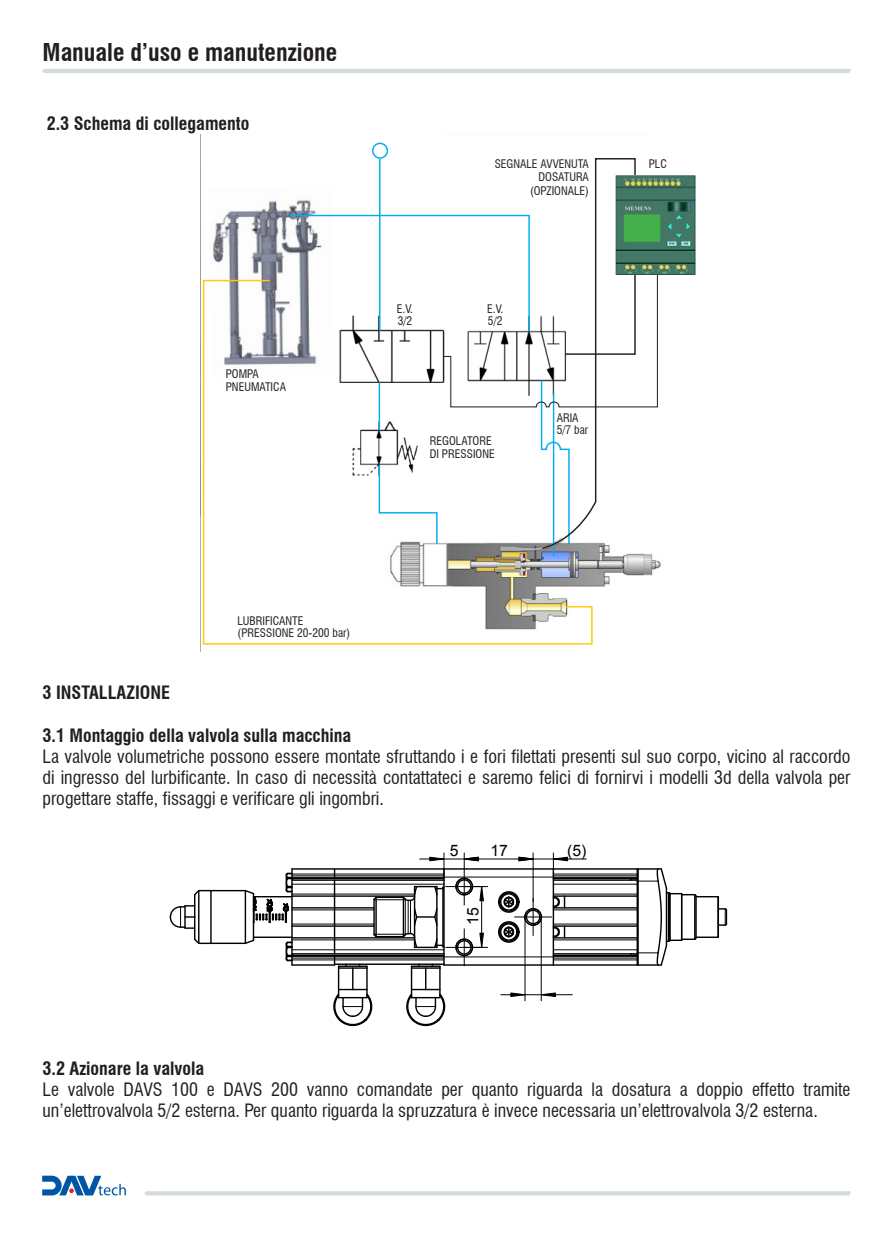
<style>
.page{position:relative;width:893px;height:1259px;background:#fff}
.page>*{position:absolute;margin:0;border:0;box-sizing:border-box;transform-origin:0 0}
.t1{font:700 condensed 24px "Swiss 721 BT";color:#231f20}
.t2{font:condensed 18px/21px "Swiss 721 BT";color:#231f20;text-align:justify}
.t3{font:700 condensed 18px "Swiss 721 BT";color:#231f20}
.t4{font:15.9px/27.3px "Arial";color:#000}
.t5{font:13.2px "Arial";color:#000;scale:.96 1}
.t6{font:condensed 11.7px/12.6px "Swiss 721 BT";color:#231f20}
</style>
<div class="page">
<hr style="left:43px;top:69px;width:807px;height:4px;background:#d4dbdb">
<svg style="left:145px;top:1191px;width:705px;height:4px;background:#d6dddd"></svg>
<img style="left:593px;top:550px;width:68px;height:37px">
<div style="left:372px;top:143px;width:16px;height:16px;border:1px solid #00aeef;border-radius:50%"></div>
<img style="left:213px;top:201px;width:75px;height:78px">
<svg style="left:202px;top:279px;width:391px;height:366px"></svg>
<svg style="left:288px;top:157px;width:370px;height:393px"></svg>
<img style="left:609px;top:175px;width:87px;height:100px">
<svg style="left:42px;top:1175px;width:84px;height:20px"></svg>
<svg style="left:510px;top:992px;width:16px;height:5px"></svg>
<svg style="left:540px;top:992px;width:16px;height:5px"></svg>
<hr style="left:291px;top:869px;width:2px;height:96px;background:#000">
<hr style="left:292px;top:964px;width:43px;height:1px;background:#000">
<hr style="left:553px;top:964px;width:84px;height:1px;background:#000">
<hr style="left:292px;top:959px;width:152px;height:1px;background:#000">
<hr style="left:553px;top:959px;width:84px;height:1px;background:#000">
<hr style="left:292px;top:957px;width:152px;height:1px;background:#000">
<hr style="left:553px;top:957px;width:84px;height:1px;background:#000">
<hr style="left:292px;top:956px;width:152px;height:1px;background:#000">
<hr style="left:553px;top:956px;width:84px;height:1px;background:#000">
<hr style="left:292px;top:953px;width:152px;height:1px;background:#000">
<hr style="left:553px;top:953px;width:84px;height:1px;background:#000">
<hr style="left:292px;top:949px;width:152px;height:1px;background:#000">
<hr style="left:553px;top:949px;width:84px;height:1px;background:#000">
<hr style="left:292px;top:939px;width:123px;height:1px;background:#000">
<hr style="left:553px;top:939px;width:84px;height:1px;background:#000">
<hr style="left:292px;top:937px;width:123px;height:1px;background:#000">
<hr style="left:553px;top:937px;width:84px;height:1px;background:#000">
<hr style="left:292px;top:925px;width:82px;height:2px;background:#000">
<hr style="left:553px;top:925px;width:84px;height:2px;background:#000">
<hr style="left:292px;top:923px;width:82px;height:1px;background:#000">
<hr style="left:553px;top:923px;width:84px;height:1px;background:#000">
<hr style="left:292px;top:909px;width:82px;height:1px;background:#000">
<hr style="left:553px;top:909px;width:84px;height:1px;background:#000">
<hr style="left:292px;top:907px;width:82px;height:1px;background:#000">
<hr style="left:553px;top:907px;width:84px;height:1px;background:#000">
<hr style="left:292px;top:895px;width:123px;height:2px;background:#000">
<hr style="left:553px;top:895px;width:84px;height:2px;background:#000">
<hr style="left:292px;top:893px;width:123px;height:1px;background:#000">
<hr style="left:553px;top:893px;width:84px;height:1px;background:#000">
<hr style="left:553px;top:883px;width:84px;height:1px;background:#000">
<hr style="left:292px;top:883px;width:152px;height:1px;background:#000">
<hr style="left:553px;top:879px;width:84px;height:2px;background:#000">
<hr style="left:292px;top:879px;width:152px;height:2px;background:#000">
<hr style="left:292px;top:875px;width:152px;height:1px;background:#000">
<hr style="left:553px;top:875px;width:84px;height:1px;background:#000">
<hr style="left:292px;top:873px;width:152px;height:1px;background:#000">
<hr style="left:553px;top:873px;width:84px;height:1px;background:#000">
<hr style="left:553px;top:868px;width:84px;height:1px;background:#000">
<hr style="left:292px;top:868px;width:152px;height:1px;background:#000">
<hr style="left:501px;top:994px;width:71px;height:1px;background:#000">
<hr style="left:524px;top:917px;width:1px;height:84px;background:#000">
<hr style="left:541px;top:917px;width:1px;height:84px;background:#000">
<hr style="left:210px;top:890px;width:2px;height:53px;background:#000">
<div style="left:498px;top:921px;width:22px;height:22px;border:1px solid #000;border-radius:50%"></div>
<div style="left:498px;top:891px;width:22px;height:22px;border:1px solid #000;border-radius:50%"></div>
<svg style="left:503px;top:895px;width:62px;height:43px"></svg>
<div style="left:503px;top:926px;width:11px;height:11px;border:1px solid #000;border-radius:50%"></div>
<div style="left:503px;top:896px;width:11px;height:11px;border:1px solid #000;border-radius:50%"></div>
<hr style="left:194px;top:894px;width:1px;height:45px;background:#000">
<hr style="left:198px;top:890px;width:1px;height:53px;background:#000">
<svg style="left:194px;top:889px;width:17px;height:7px"></svg>
<hr style="left:245px;top:890px;width:1px;height:53px;background:#000">
<hr style="left:253px;top:893px;width:1px;height:47px;background:#000">
<svg style="left:194px;top:937px;width:17px;height:8px"></svg>
<svg style="left:244px;top:938px;width:11px;height:7px"></svg>
<hr style="left:211px;top:942px;width:34px;height:2px;background:#000">
<hr style="left:253px;top:936px;width:39px;height:2px;background:#000">
<hr style="left:211px;top:890px;width:34px;height:1px;background:#000">
<svg style="left:169px;top:905px;width:25px;height:24px"></svg>
<div style="left:499px;top:922px;width:20px;height:20px;border:1px solid #000;border-radius:50%"></div>
<div style="left:500px;top:923px;width:18px;height:17px;border:1px solid #000;border-radius:50%"></div>
<div style="left:499px;top:892px;width:20px;height:20px;border:1px solid #000;border-radius:50%"></div>
<div style="left:500px;top:893px;width:18px;height:18px;border:1px solid #000;border-radius:50%"></div>
<hr style="left:444px;top:964px;width:109px;height:1px;background:#000">
<hr style="left:444px;top:956px;width:109px;height:1px;background:#000">
<hr style="left:293px;top:954px;width:151px;height:2px;background:#000">
<hr style="left:553px;top:954px;width:78px;height:2px;background:#000">
<hr style="left:293px;top:877px;width:151px;height:2px;background:#000">
<hr style="left:553px;top:877px;width:78px;height:2px;background:#000">
<hr style="left:444px;top:876px;width:109px;height:1px;background:#000">
<hr style="left:444px;top:868px;width:109px;height:1px;background:#000">
<hr style="left:553px;top:869px;width:1px;height:96px;background:#000">
<svg style="left:285px;top:940px;width:9px;height:22px"></svg>
<svg style="left:244px;top:871px;width:50px;height:52px"></svg>
<svg style="left:630px;top:868px;width:98px;height:98px"></svg>
<svg style="left:518px;top:856px;width:15px;height:5px"></svg>
<svg style="left:332px;top:853px;width:156px;height:174px"></svg>
<hr style="left:533px;top:853px;width:1px;height:48px;background:#000">
<hr style="left:420px;top:858px;width:166px;height:1px;background:#000">
<svg style="left:553px;top:853px;width:15px;height:24px"></svg>
<p class="t1" style="left:43px;top:38px;width:296px">Manuale d’uso e manutenzione</p>
<p class="t3" style="left:47px;top:113px;width:204px">2.3 Schema di collegamento</p>
<p class="t6" style="left:226px;top:368px;width:62px">POMPA<br>PNEUMATICA</p>
<p class="t6" style="left:495px;top:157px;width:96px">SEGNALE AVVENUTA</p>
<p class="t6" style="left:649px;top:157px;width:20px">PLC</p>
<p class="t6" style="left:530px;top:170px;width:60px;line-height:13.8px;text-align:right">DOSATURA (OPZIONALE)</p>
<p class="t6" style="left:397px;top:302px;width:18px">E.V.<br>3/2</p>
<p class="t6" style="left:487px;top:302px;width:18px">E.V.<br>5/2</p>
<p class="t6" style="left:430px;top:435px;width:66px">REGOLATORE<br>DI PRESSIONE</p>
<p class="t6" style="left:557px;top:411px;width:33px">ARIA<br>5/7 bar</p>
<p class="t6" style="left:238px;top:614px;width:114px">LUBRIFICANTE (PRESSIONE 20-200 bar)</p>
<p class="t3" style="left:43px;top:682px;width:129px">3 INSTALLAZIONE</p>
<p class="t3" style="left:43px;top:724px;width:310px">3.1 Montaggio della valvola sulla macchina</p>
<p class="t2" style="left:43px;top:746px;width:809px">La valvole volumetriche possono essere montate sfruttando i e fori filettati presenti sul suo corpo, vicino al raccordo di ingresso del lurbificante. In caso di necessità contattateci e saremo felici di fornirvi i modelli 3d della valvola per progettare staffe, fissaggi e verificare gli ingombri.</p>
<p class="t5" style="left:232px;top:796px;width:9px">3</p>
<p class="t4" style="left:450px;top:837px;width:10px">5</p>
<p class="t4" style="left:490px;top:837px;width:19px">17</p>
<p class="t4" style="left:460px;top:925px;width:19px;rotate:-90deg">15</p>
<p class="t4" style="left:567px;top:837px;width:21px">(5)</p>
<p class="t3" style="left:43px;top:1057px;width:163px">3.2 Azionare la valvola</p>
<p class="t2" style="left:43px;top:1078px;width:809px">Le valvole DAVS 100 e DAVS 200 vanno comandate per quanto riguarda la dosatura a doppio effetto tramite un’elettrovalvola 5/2 esterna. Per quanto riguarda la spruzzatura è invece necessaria un’elettrovalvola 3/2 esterna.</p>
<p class="t4" style="left:217px;top:1072px;width:30px">(30)</p>
<p class="t4" style="left:447px;top:1072px;width:32px">85.2</p>
<p class="t4" style="left:206px;top:1125px;width:19px;rotate:-90deg">13</p>
<p class="t4" style="left:381px;top:1100px;width:19px">18</p>
<p class="t4" style="left:460px;top:1100px;width:23px">4.5</p>
<p class="t4" style="left:690px;top:1072px;width:19px;text-indent:-18px">22<br>14</p>
</div>
